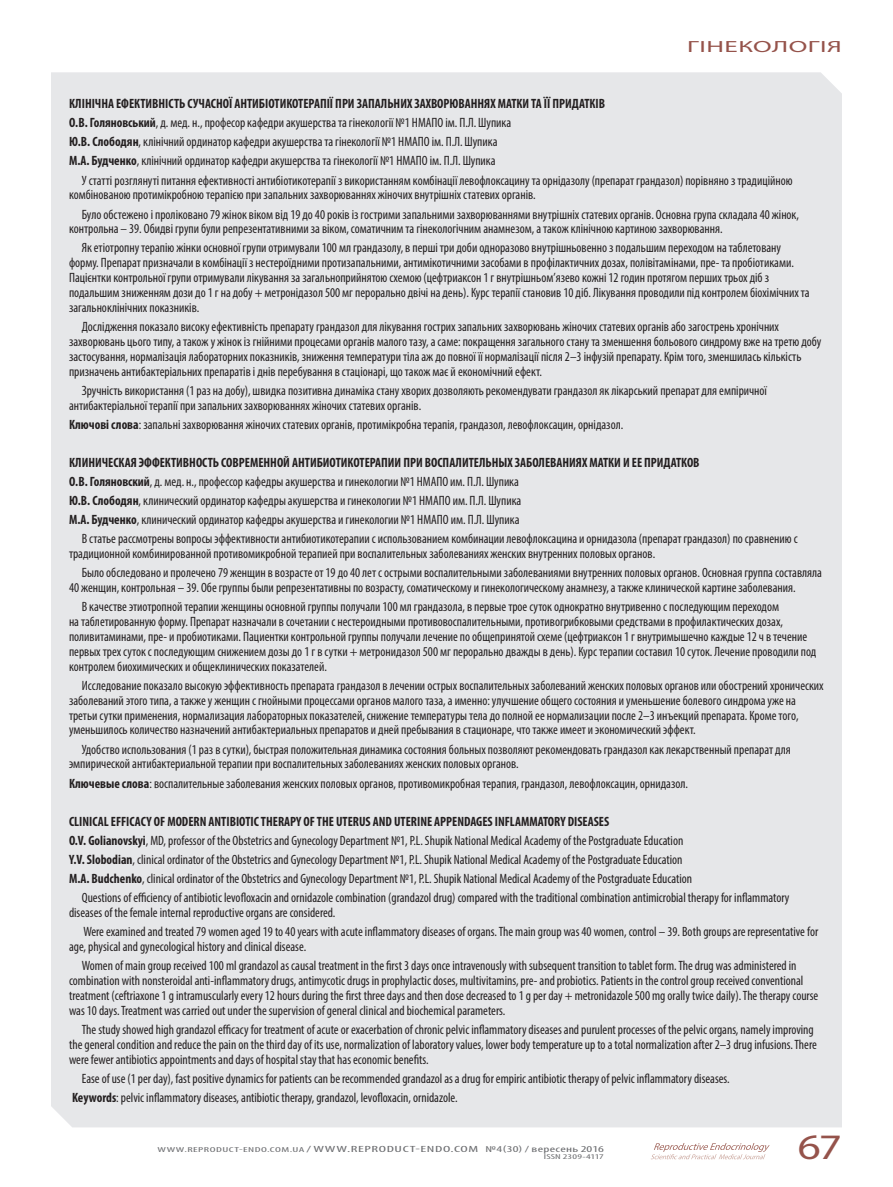
<style>
.page{position:relative;width:893px;height:1187px;background:#fff}
.page>*{position:absolute;margin:0;border:0;box-sizing:border-box;transform-origin:0 0}
.t1{font:35.85px "Myriad Pro";color:#95534b;scale:1.25 1}
.t2{font:16.2px "Myriad Pro";letter-spacing:.02em;color:#95534b;scale:1.67 1}
.t3{font:condensed 13.5px/14.9px "Myriad Pro";color:#231f20}
.t4{font:700 condensed 13.5px "Myriad Pro";color:#231f20}
.t5{font:condensed 9px "Myriad Pro";letter-spacing:.035em;color:#6c6d70;scale:1.82 1}
.t6{font:condensed 7.2px "Myriad Pro";letter-spacing:.01em;color:#6c6d70;scale:1.67 1}
.s1{font-weight:700}
.s2{font-size:7.2px}
</style>
<div class="page">
<svg style="left:651px;top:1143px;width:119px;height:16px"></svg>
<div style="left:51px;top:72px;width:791px;height:1055px;background:#e6e7e9"></div>
<p class="t2" style="left:687px;top:36px;width:94px">ГІНЕКОЛОГІЯ</p>
<p class="t3" style="left:69px;top:94px;width:537px;line-height:19px"><span class="s1">КЛІНІЧНА ЕФЕКТИВНІСТЬ СУЧАСНОЇ АНТИБІОТИКОТЕРАПІЇ ПРИ ЗАПАЛЬНИХ ЗАХВОРЮВАННЯХ МАТКИ ТА ЇЇ ПРИДАТКІВ О.В. Голяновський</span>, д. мед. н., професор кафедри акушерства та гінекології №1 НМАПО ім. П.Л. Шупика<br><span class="s1">Ю.В. Слободян</span>, клінічний ординатор кафедри акушерства та гінекології №1 НМАПО ім. П.Л. Шупика<br><span class="s1">М.А. Будченко</span>, клінічний ординатор кафедри акушерства та гінекології №1 НМАПО ім. П.Л. Шупика</p>
<p class="t3" style="left:69px;top:172px;width:725px;text-indent:13px">У статті розглянуті питання ефективності антибіотикотерапії з використанням комбінації левофлоксацину та орнідазолу (препарат грандазол) порівняно з традиційною комбінованою протимікробною терапією при запальних захворюваннях жіночих внутрішніх статевих органів.</p>
<p class="t3" style="left:69px;top:206px;width:731px;text-indent:13px">Було обстежено і проліковано 79 жінок віком від 19 до 40 років із гострими запальними захворюваннями внутрішніх статевих органів. Основна група складала 40 жінок, контрольна – 39. Обидві групи були репрезентативними за віком, соматичним та гінекологічним анамнезом, а також клінічною картиною захворювання.</p>
<p class="t3" style="left:69px;top:240px;width:742px;text-indent:13px">Як етіотропну терапію жінки основної групи отримували 100 мл грандазолу, в перші три доби одноразово внутрішньовенно з подальшим переходом на таблетовану форму. Препарат призначали в комбінації з нестероїдними протизапальними, антимікотичними засобами в профілактичних дозах, полівітамінами, пре- та пробіотиками.<br>Пацієнтки контрольної групи отримували лікування за загальноприйнятою схемою (цефтриаксон 1 г внутрішньом’язево кожні 12 годин протягом перших трьох діб з подальшим зниженням дози до 1 г на добу + метронідазол 500 мг перорально двічі на день). Курс терапії становив 10 діб. Лікування проводили під контролем біохімічних та загальноклінічних показників.</p>
<p class="t3" style="left:69px;top:319px;width:754px;text-indent:13px">Дослідження показало високу ефективність препарату грандазол для лікування гострих запальних захворювань жіночих статевих органів або загострень хронічних захворювань цього типу, а також у жінок із гнійними процесами органів малого тазу, а саме: покращення загального стану та зменшення больового синдрому вже на третю добу застосування, нормалізація лабораторних показників, зниження температури тіла аж до повної її нормалізації після 2–3 інфузій препарату. Крім того, зменшилась кількість призначень антибактеріальних препаратів і днів перебування в стаціонарі, що також має й економічний ефект.</p>
<p class="t3" style="left:69px;top:382px;width:699px;text-indent:13px">Зручність використання (1 раз на добу), швидка позитивна динаміка стану хворих дозволяють рекомендувати грандазол як лікарський препарат для емпіричної антибактеріальної терапії при запальних захворюваннях жіночих статевих органів.</p>
<p class="t3" style="left:69px;top:416px;width:556px"><span class="s1">Ключові слова</span>: запальні захворювання жіночих статевих органів, протимікробна терапія, грандазол, левофлоксацин, орнідазол.</p>
<p class="t3" style="left:69px;top:453px;width:632px;line-height:19px"><span class="s1">КЛИНИЧЕСКАЯ ЭФФЕКТИВНОСТЬ СОВРЕМЕННОЙ АНТИБИОТИКОТЕРАПИИ ПРИ ВОСПАЛИТЕЛЬНЫХ ЗАБОЛЕВАНИЯХ МАТКИ И ЕЕ ПРИДАТКОВ О.В. Голяновский</span>, д. мед. н., профессор кафедры акушерства и гинекологии №1 НМАПО им. П.Л. Шупика<br><span class="s1">Ю.В. Слободян</span>, клинический ординатор кафедры акушерства и гинекологии №1 НМАПО им. П.Л. Шупика<br><span class="s1">М.А. Будченко</span>, клинический ординатор кафедры акушерства и гинекологии №1 НМАПО им. П.Л. Шупика</p>
<p class="t3" style="left:69px;top:531px;width:730px;text-indent:13px">В статье рассмотрены вопросы эффективности антибиотикотерапии с использованием комбинации левофлоксацина и орнидазола (препарат грандазол) по сравнению с традиционной комбинированной противомикробной терапией при воспалительных заболеваниях женских внутренних половых органов.</p>
<p class="t3" style="left:69px;top:565px;width:754px;text-indent:13px">Было обследовано и пролечено 79 женщин в возрасте от 19 до 40 лет с острыми воспалительными заболеваниями внутренних половых органов. Основная группа составляла<br>40 женщин, контрольная – 39. Обе группы были репрезентативны по возрасту, соматическому и гинекологическому анамнезу, а также клинической картине заболевания.</p>
<p class="t3" style="left:69px;top:599px;width:749px;text-indent:13px">В качестве этиотропной терапии женщины основной группы получали 100 мл грандазола, в первые трое суток однократно внутривенно с последующим переходом<br>на таблетированную форму. Препарат назначали в сочетании с нестероидными противовоспалительными, противогрибковыми средствами в профилактических дозах, поливитаминами, пре- и пробиотиками. Пациентки контрольной группы получали лечение по общепринятой схеме (цефтриаксон 1 г внутримышечно каждые 12 ч в течение первых трех суток с последующим снижением дозы до 1 г в сутки + метронидазол 500 мг перорально дважды в день). Курс терапии составил 10 суток. Лечение проводили под контролем биохимических и общеклинических показателей.</p>
<p class="t3" style="left:69px;top:677px;width:756px;text-indent:13px">Исследование показало высокую эффективность препарата грандазол в лечении острых воспалительных заболеваний женских половых органов или обострений хронических заболеваний этого типа, а также у женщин с гнойными процессами органов малого таза, а именно: улучшение общего состояния и уменьшение болевого синдрома уже на третьи сутки применения, нормализация лабораторных показателей, снижение температуры тела до полной ее нормализации после 2–3 инъекций препарата. Кроме того, уменьшилось количество назначений антибактериальных препаратов и дней пребывания в стационаре, что также имеет и экономический эффект.</p>
<p class="t3" style="left:69px;top:741px;width:723px;text-indent:13px">Удобство использования (1 раз в сутки), быстрая положительная динамика состояния больных позволяют рекомендовать грандазол как лекарственный препарат для эмпирической антибактериальной терапии при воспалительных заболеваниях женских половых органов.</p>
<p class="t3" style="left:69px;top:775px;width:620px"><span class="s1">Ключевые слова</span>: воспалительные заболевания женских половых органов, противомикробная терапия, грандазол, левофлоксацин, орнидазол.</p>
<p class="t4" style="left:69px;top:812px;width:542px">CLINICAL EFFICACY OF MODERN ANTIBIOTIC THERAPY OF THE UTERUS AND UTERINE APPENDAGES INFLAMMATORY DISEASES</p>
<p class="t3" style="left:69px;top:832px;width:616px"><span class="s1">O.V. Golianovskyi</span>, MD, professor of the Obstetrics and Gynecology Department №1, P.L. Shupik National Medical Academy of the Postgraduate Education</p>
<p class="t3" style="left:69px;top:851px;width:615px"><span class="s1">Y.V. Slobodian</span>, clinical ordinator of the Obstetrics and Gynecology Department №1, P.L. Shupik National Medical Academy of the Postgraduate Education</p>
<p class="t3" style="left:69px;top:871px;width:625px"><span class="s1">M.A. Budchenko</span>, clinical ordinator of the Obstetrics and Gynecology Department №1, P.L. Shupik National Medical Academy of the Postgraduate Education</p>
<p class="t3" style="left:82px;top:890px;width:709px">Questions of efficiency of antibiotic levofloxacin and ornidazole combination (grandazol drug) compared with the traditional combination antimicrobial therapy for inflammatory</p>
<p class="t3" style="left:83px;top:902px;width:736px;line-height:19px;text-indent:-14px">diseases of the female internal reproductive organs are considered.<br>Were examined and treated 79 women aged 19 to 40 years with acute inflammatory diseases of organs. The main group was 40 women, control – 39. Both groups are representative for</p>
<p class="t3" style="left:82px;top:936px;width:716px;line-height:19px;text-indent:-13px">age, physical and gynecological history and clinical disease.<br>Women of main group received 100 ml grandazol as causal treatment in the first 3 days once intravenously with subsequent transition to tablet form. The drug was administered in</p>
<p class="t3" style="left:69px;top:972px;width:751px">combination with nonsteroidal anti-inflammatory drugs, antimycotic drugs in prophylactic doses, multivitamins, pre- and probiotics. Patients in the control group received conventional treatment (ceftriaxone 1 g intramuscularly every 12 hours during the first three days and then dose decreased to 1 g per day + metronidazole 500 mg orally twice daily). The therapy course was 10 days. Treatment was carried out under the supervision of general clinical and biochemical parameters.</p>
<p class="t3" style="left:69px;top:1021px;width:749px;text-indent:13px">The study showed high grandazol efficacy for treatment of acute or exacerbation of chronic pelvic inflammatory diseases and purulent processes of the pelvic organs, namely improving the general condition and reduce the pain on the third day of its use, normalization of laboratory values, lower body temperature up to a total normalization after 2–3 drug infusions. There were fewer antibiotics appointments and days of hospital stay that has economic benefits.</p>
<p class="t3" style="left:72px;top:1068px;width:659px;line-height:19px;text-indent:10px">Ease of use (1 per day), fast positive dynamics for patients can be recommended grandazol as a drug for empiric antibiotic therapy of pelvic inflammatory diseases.<br><span class="s1">Keywords</span>: pelvic inflammatory diseases, antibiotic therapy, grandazol, levofloxacin, ornidazole.</p>
<p class="t5" style="left:157px;top:1142px;width:247px"><span class="s2">WWW.REPRODUCT-ENDO.COM.UA</span> /WWW.REPRODUCT-ENDO.COM №4(30) / вересень 2016</p>
<p class="t6" style="left:544px;top:1152px;width:37px">ISSN 2309-4117</p>
<h1 class="t1" style="left:798px;top:1124px;width:37px">67</h1>
</div>
